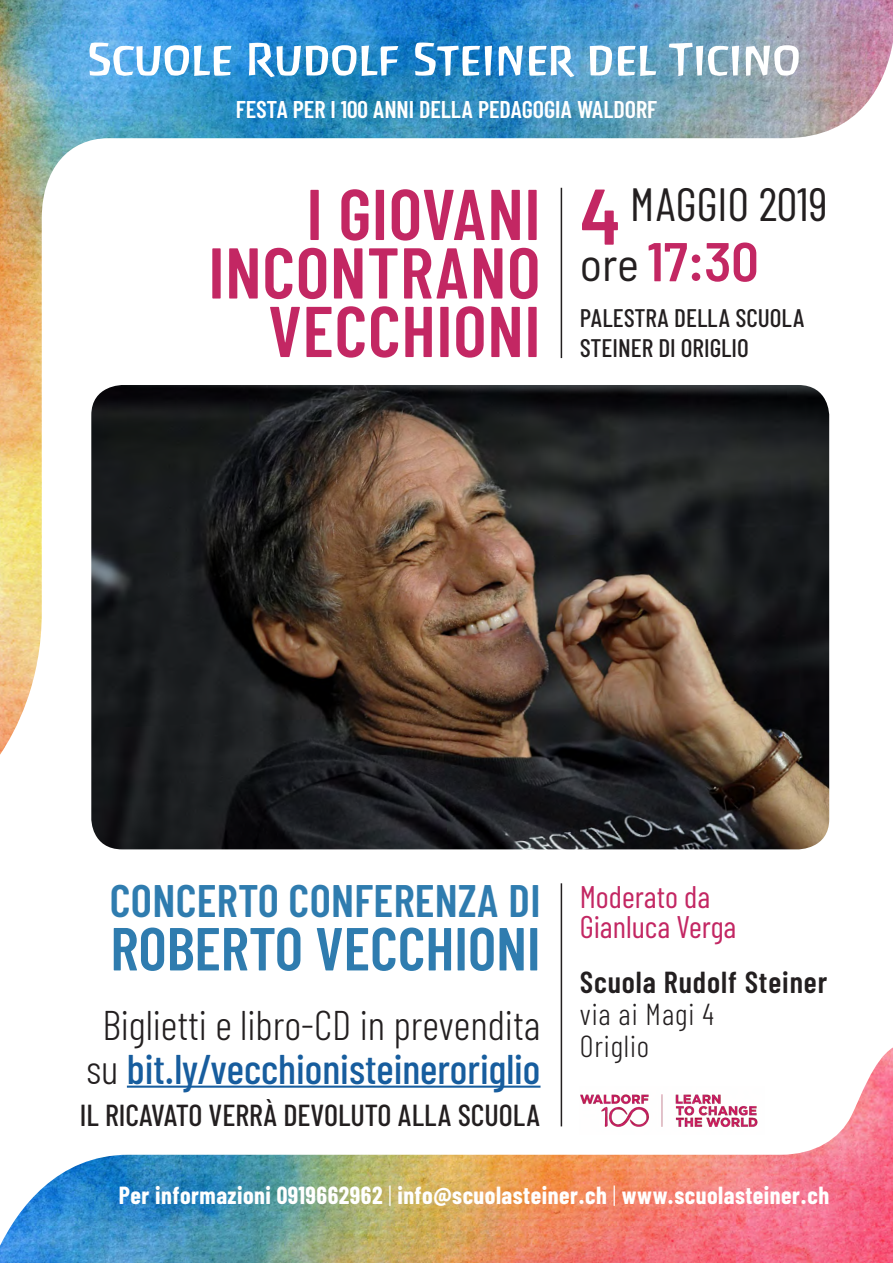
<style>
.page{position:relative;width:893px;height:1263px;background:#fff}
.page>*{position:absolute;margin:0;border:0;box-sizing:border-box;transform-origin:0 0}
.t1{font:600 71.7px/58.5px "Barlow Condensed";letter-spacing:.01em;color:#c32763;text-align:right}
.t2{font:600 60.6px "Barlow Condensed";color:#2f7caf}
.t3{font:600 semi-condensed 54.6px "Barlow";color:#c32763}
.t4{font:46.5px "Barlow Condensed";letter-spacing:.005em;color:#231f20}
.t5{font:600 45.45px "Barlow Condensed";letter-spacing:.005em;color:#2f7caf}
.t6{font:500 41.4px "Barlow Condensed";color:#175d9e}
.t7{font:300 41.4px "Barlow Condensed";color:#231f20}
.t8{font:31.2px/30.3px "Barlow Condensed";color:#c32763}
.t9{font:500 30.3px "Barlow Condensed";color:#231f20}
.t10{font:600 30.3px "Barlow Condensed";letter-spacing:.03em;color:#231f20}
.t11{font:300 30.3px "Barlow Condensed";letter-spacing:.03em;color:#231f20}
.t12{font:500 25.35px/30.5px "Barlow Condensed";color:#231f20}
.t13{font:700 24.15px "Barlow Condensed";letter-spacing:.02em;color:#fff}
.t14{font:600 24.15px "Barlow Condensed";color:#fff}
.s1{font-family:"Barlow";font-weight:600;font-stretch:semi-condensed;font-size:78.75px;color:#c32763}
.s2{font-weight:400;font-size:46.5px;color:#231f20}
.s3{font-weight:300;color:#231f20}
.s4{font-weight:300}
</style>
<div class="page">
<img style="left:91px;top:755px;width:738px;height:94px">
<img style="left:0;top:0;width:893px;height:755px">
<img style="left:0;top:1047px;width:893px;height:216px">
<hr style="left:561px;top:188px;width:1px;height:170px;background:#231f20">
<hr style="left:561px;top:883px;width:1px;height:243px;background:#231f20">
<hr style="left:127px;top:1085px;width:413px;height:3px;background:#175d9e">
<svg style="left:90px;top:43px;width:709px;height:34px"></svg>
<p class="t14" style="left:236px;top:94px;width:423px">FESTA PER I 100 ANNI DELLA PEDAGOGIA WALDORF</p>
<p class="t1" style="left:208px;top:183px;width:334px">I GIOVANI<br>INCONTRANO<br>VECCHIONI</p>
<p class="t4" style="left:580px;top:175px;width:249px"><span class="s1">4</span> MAGGIO 2019</p>
<p class="t3" style="left:580px;top:228px;width:180px"><span class="s2">ore</span> 17:30</p>
<p class="t12" style="left:580px;top:302px;width:226px">PALESTRA DELLA SCUOLA<br>STEINER DI ORIGLIO</p>
<p class="t5" style="left:110px;top:872px;width:432px">CONCERTO CONFERENZA DI</p>
<p class="t2" style="left:110px;top:911px;width:432px">ROBERTO VECCHIONI</p>
<p class="t7" style="left:102px;top:999px;width:440px">Biglietti e libro-CD in prevendita</p>
<p class="t6" style="left:86px;top:1043px;width:456px"><span class="s3">su</span> bit.ly/vecchionisteineroriglio</p>
<p class="t9" style="left:80px;top:1096px;width:462px">IL RICAVATO VERRÀ DEVOLUTO ALLA SCUOLA</p>
<p class="t8" style="left:580px;top:880px;width:158px">Moderato da<br>Gianluca Verga</p>
<p class="t10" style="left:580px;top:963px;width:249px">Scuola Rudolf Steiner</p>
<p class="t11" style="left:580px;top:995px;width:136px">via ai Magi 4</p>
<p class="t11" style="left:580px;top:1027px;width:71px">Origlio</p>
<p class="t13" style="left:119px;top:1180px;width:712px">Per informazioni 0919662962 <span class="s4">|</span> info@scuolasteiner.ch <span class="s4">|</span> www.scuolasteiner.ch</p>
</div>
